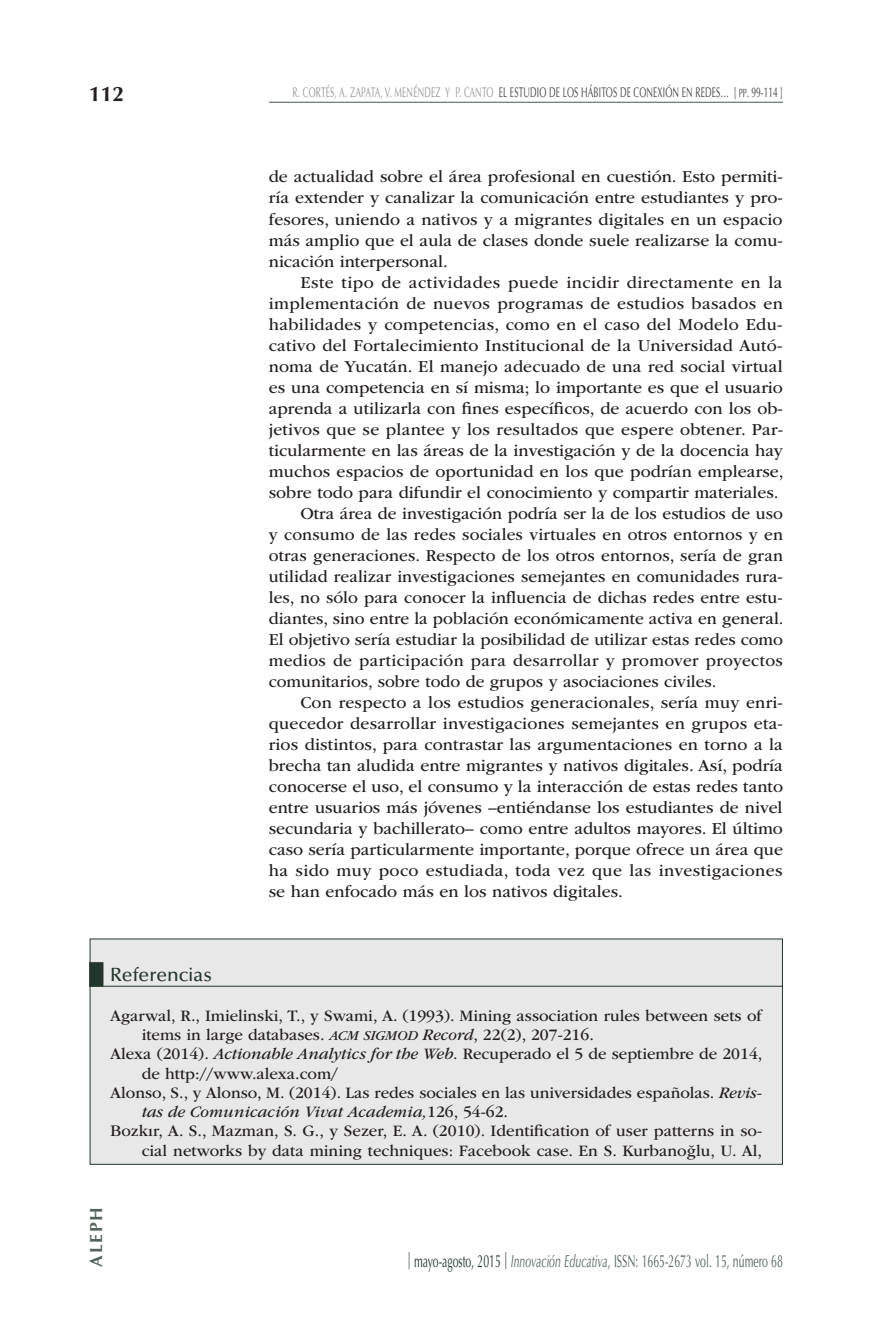
<style>
.page{position:relative;width:887px;height:1328px;background:#fff}
.page>*{position:absolute;margin:0;border:0;box-sizing:border-box;transform-origin:0 0}
.t1{font:700 21px "Optima LT Std";color:#231f20}
.t2{font:500 19.25px "Optima LT Std";letter-spacing:-.005em;color:#22362b}
.t3{font:17.5px/21px "ITC Garamond Std";letter-spacing:.005em;color:#231f20;text-align:justify}
.t4{font:17.5px "Optima LT Std";color:#54635a;scale:.6 1}
.t5{font:17.5px "ITC Garamond Std";letter-spacing:.025em;color:#231f20}
.t6{font:700 17.5px "Optima LT Std";letter-spacing:.1em;color:#54635a}
.t7{font:16.62px "ITC Garamond Std";color:#231f20}
.t8{font:italic 16.62px "ITC Garamond Std";color:#231f20}
.t9{font:14px "Optima LT Std";letter-spacing:.02em;color:#3e3e3f;scale:.6 1}
.s1{color:#939598}
.s2{font-family:"Optima LT Std SC850";font-size:11.9px}
.s3{font-family:"ITC Garamond Std Bk Ita SC850";font-size:14.17px}
.s4{font-style:italic}
.s5{font-style:normal}
.s6{color:#22362b}
</style>
<div class="page">
<hr style="left:269px;top:102px;width:513px;height:1px;background:#495a50">
<div style="left:90px;top:938px;width:692px;height:227px;background:#e9e8e8;border:1px solid #22362b"></div>
<div style="left:89px;top:962px;width:14px;height:25px;background:#22362b"></div>
<hr style="left:89px;top:986px;width:693px;height:1px;background:#22362b">
<p class="t1" style="left:89px;top:82px;width:37px">112</p>
<p class="t9" style="left:292px;top:84px;width:818px"><span class="s1">R. CORTÉS, A. ZAPATA, V. MENÉNDEZ Y P. CANTO</span> EL ESTUDIO DE LOS HÁBITOS DE CONEXIÓN EN REDES… [ <span class="s2">pp</span>. 99-114 ]</p>
<p class="t3" style="left:269px;top:167px;width:515px">de actualidad sobre el área profesional en cuestión. Esto permiti&shy;ría extender y canalizar la comunicación entre estudiantes y pro&shy;fesores, uniendo a nativos y a migrantes digitales en un espacio más amplio que el aula de clases donde suele realizarse la comu&shy;nicación interpersonal.</p>
<p class="t5" style="left:300px;top:272px;width:484px">Este tipo de actividades puede incidir directamente en la</p>
<p class="t3" style="left:269px;top:293px;width:515px">implementación de nuevos programas de estudios basados en</p>
<p class="t3" style="left:269px;top:314px;width:515px">habilidades y competencias, como en el caso del Modelo Edu-</p>
<p class="t3" style="left:269px;top:335px;width:515px">cativo del Fortalecimiento Institucional de la Universidad Autó-</p>
<p class="t3" style="left:269px;top:356px;width:515px">noma de Yucatán. El manejo adecuado de una red social virtual</p>
<p class="t3" style="left:269px;top:377px;width:515px">es una competencia en sí misma; lo importante es que el usuario</p>
<p class="t3" style="left:269px;top:398px;width:515px">aprenda a utilizarla con fines específicos, de acuerdo con los ob-</p>
<p class="t3" style="left:269px;top:419px;width:515px">jetivos que se plantee y los resultados que espere obtener. Par-</p>
<p class="t3" style="left:269px;top:440px;width:515px">ticularmente en las áreas de la investigación y de la docencia hay</p>
<p class="t3" style="left:269px;top:461px;width:516px">muchos espacios de oportunidad en los que podrían emplearse,</p>
<p class="t3" style="left:269px;top:482px;width:511px">sobre todo para difundir el conocimiento y compartir materiales.</p>
<p class="t3" style="left:300px;top:503px;width:484px">Otra área de investigación podría ser la de los estudios de uso</p>
<p class="t3" style="left:269px;top:524px;width:515px">y consumo de las redes sociales virtuales en otros entornos y en</p>
<p class="t3" style="left:269px;top:545px;width:515px">otras generaciones. Respecto de los otros entornos, sería de gran</p>
<p class="t3" style="left:269px;top:566px;width:515px">utilidad realizar investigaciones semejantes en comunidades rura-</p>
<p class="t3" style="left:269px;top:587px;width:515px">les, no sólo para conocer la influencia de dichas redes entre estu-</p>
<p class="t3" style="left:269px;top:608px;width:516px">diantes, sino entre la población económicamente activa en general.</p>
<p class="t3" style="left:269px;top:629px;width:515px">El objetivo sería estudiar la posibilidad de utilizar estas redes como</p>
<p class="t3" style="left:269px;top:650px;width:515px">medios de participación para desarrollar y promover proyectos</p>
<p class="t3" style="left:269px;top:671px;width:449px">comunitarios, sobre todo de grupos y asociaciones civiles.</p>
<p class="t3" style="left:300px;top:692px;width:484px">Con respecto a los estudios generacionales, sería muy enri-</p>
<p class="t3" style="left:269px;top:713px;width:515px">quecedor desarrollar investigaciones semejantes en grupos eta-</p>
<p class="t3" style="left:269px;top:734px;width:515px">rios distintos, para contrastar las argumentaciones en torno a la</p>
<p class="t3" style="left:269px;top:755px;width:515px">brecha tan aludida entre migrantes y nativos digitales. Así, podría</p>
<p class="t3" style="left:269px;top:776px;width:515px">conocerse el uso, el consumo y la interacción de estas redes tanto</p>
<p class="t3" style="left:269px;top:797px;width:515px">entre usuarios más jóvenes –entiéndanse los estudiantes de nivel</p>
<p class="t3" style="left:269px;top:818px;width:515px">secundaria y bachillerato– como entre adultos mayores. El último</p>
<p class="t3" style="left:269px;top:839px;width:515px">caso sería particularmente importante, porque ofrece un área que</p>
<p class="t3" style="left:269px;top:860px;width:515px">ha sido muy poco estudiada, toda vez que las investigaciones</p>
<p class="t3" style="left:269px;top:881px;width:355px">se han enfocado más en los nativos digitales.</p>
<p class="t2" style="left:110px;top:963px;width:103px">Referencias</p>
<p class="t7" style="left:110px;top:1006px;width:653px">Agarwal, R., Imielinski, T., y Swami, A. (1993). Mining association rules between sets of</p>
<p class="t7" style="left:142px;top:1026px;width:453px">items in large databases. <span class="s3">ACM SIGMOD</span> <span class="s4">Record</span>, 22(2), 207-216.</p>
<p class="t7" style="left:110px;top:1045px;width:653px">Alexa (2014). <span class="s4">Actionable Analytics for the Web.</span> Recuperado el 5 de septiembre de 2014,</p>
<p class="t7" style="left:142px;top:1064px;width:198px">de http://www.alexa.com/</p>
<p class="t7" style="left:110px;top:1083px;width:653px">Alonso, S., y Alonso, M. (2014). Las redes sociales en las universidades españolas. <span class="s4">Revis-</span></p>
<p class="t8" style="left:142px;top:1103px;width:368px">tas de Comunicación Vivat Academia,<span class="s5">126, 54-62.</span></p>
<p class="t7" style="left:110px;top:1122px;width:653px">Bozkır, A. S., Mazman, S. G., y Sezer, E. A. (2010). Identification of user patterns in so-</p>
<p class="t7" style="left:142px;top:1141px;width:622px">cial networks by data mining techniques: Facebook case. En S. Kurbanog˘lu, U. Al,</p>
<p class="t6" style="left:86px;top:1267px;width:61px;rotate:-90deg">ALEPH</p>
<p class="t4" style="left:407px;top:1251px;width:627px"><span class="s6">| mayo-agosto, 2015 |</span> <span class="s4">Innovación Educativa</span>, ISSN: 1665-2673 vol. 15, número 68</p>
</div>
